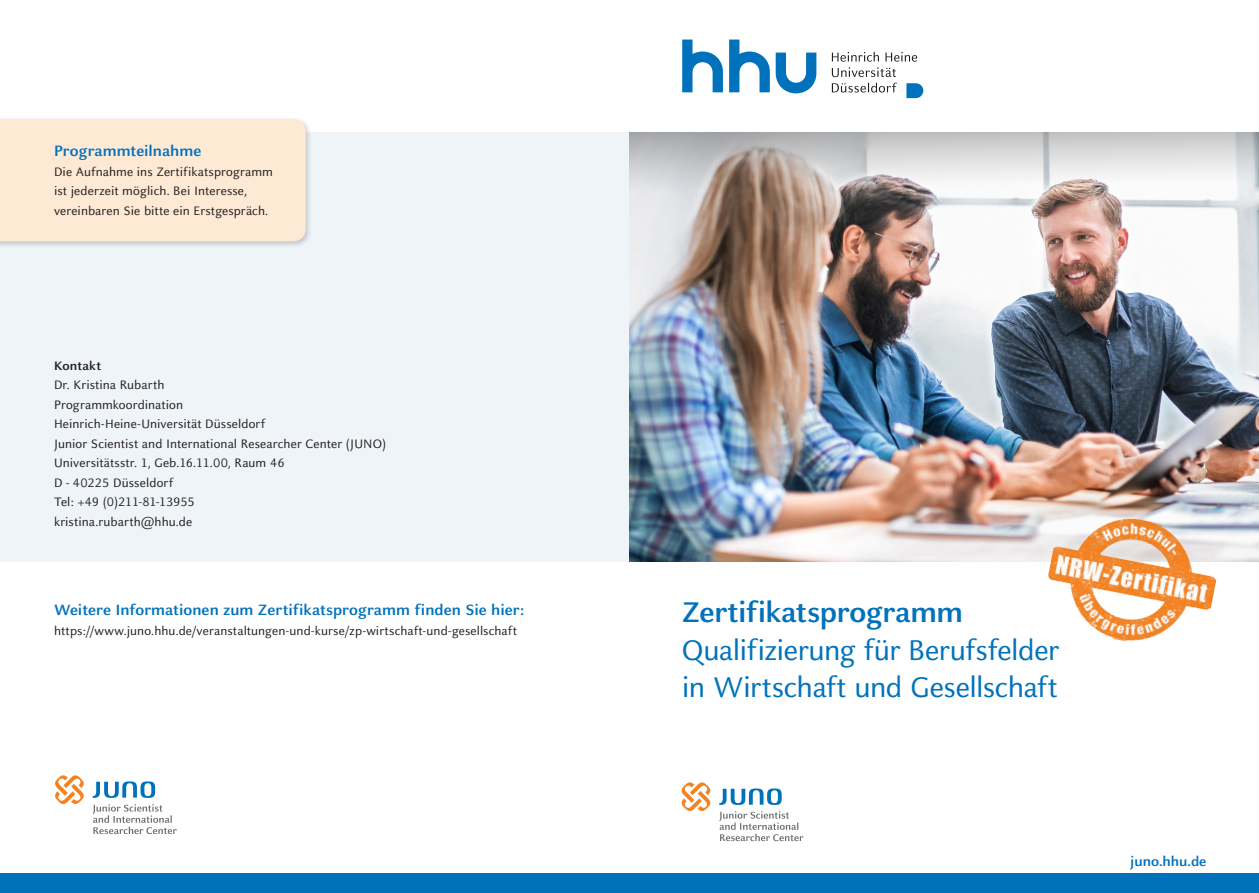
<style>
.page{position:relative;width:1259px;height:893px;background:#fff}
.page>*{position:absolute;margin:0;border:0;box-sizing:border-box;transform-origin:0 0}
.Head_24pt{font:31.5px/37.5px "HHU Celeste Sans";letter-spacing:-.015em;color:#0072bc}
._9pt{font:700 16.5px "HHU Celeste Sans";color:#0072bc}
.t1{font:700 15px "HHU Celeste Sans";color:#0072bc}
._9pt-2{font:13.5px/19.5px "HHU Celeste Sans";letter-spacing:.01em;color:#231f20}
._9pt-3{font:13.5px "HHU Celeste Sans";letter-spacing:-.02em;color:#231f20}
._9pt-4{font:700 13.5px "HHU Celeste Sans";letter-spacing:.01em;color:#231f20}
.s1{font-weight:700}
</style>
<div class="page">
<div style="left:0;top:132px;width:629px;height:429px;background:#eef4f7"></div>
<div style="left:0;top:117px;width:312px;height:131px;background:#231f20;opacity:.2"></div>
<div style="left:0;top:119px;width:306px;height:122px;background:#fee9d5"></div>
<img style="left:629px;top:132px;width:630px;height:429px">
<svg style="left:719px;top:811px;width:84px;height:30px"></svg>
<svg style="left:719px;top:788px;width:62px;height:17px"></svg>
<svg style="left:681px;top:782px;width:29px;height:29px"></svg>
<svg style="left:682px;top:40px;width:41px;height:52px"></svg>
<svg style="left:729px;top:40px;width:87px;height:53px"></svg>
<svg style="left:832px;top:83px;width:65px;height:10px"></svg>
<svg style="left:832px;top:52px;width:85px;height:25px"></svg>
<svg style="left:906px;top:83px;width:17px;height:15px"></svg>
<img style="left:1038px;top:504px;width:186px;height:138px">
<div style="left:0;top:874px;width:1259px;height:19px;background:#0072bc"></div>
<svg style="left:93px;top:804px;width:84px;height:30px"></svg>
<svg style="left:93px;top:781px;width:62px;height:17px"></svg>
<svg style="left:55px;top:775px;width:29px;height:29px"></svg>
<p class="_9pt" style="left:54px;top:141px;width:149px">Programmteilnahme</p>
<p class="_9pt-2" style="left:54px;top:161px;width:220px">Die Aufnahme ins Zertifikatsprogramm ist jederzeit möglich. Bei Interesse, vereinbaren Sie bitte ein Erstgespräch.</p>
<p class="_9pt-4" style="left:54px;top:357px;width:49px">Kontakt</p>
<p class="_9pt-2" style="left:54px;top:375px;width:112px">Dr. Kristina Rubarth</p>
<p class="_9pt-2" style="left:54px;top:394px;width:131px">Programmkoordination</p>
<p class="_9pt-2" style="left:54px;top:414px;width:213px">Heinrich-Heine-Universität Düsseldorf</p>
<p class="_9pt-2" style="left:54px;top:433px;width:334px">Junior Scientist and International Researcher Center (JUNO)</p>
<p class="_9pt-2" style="left:54px;top:453px;width:232px">Universitätsstr. 1, Geb.16.11.00, Raum 46</p>
<p class="_9pt-2" style="left:54px;top:472px;width:121px">D - 40225 Düsseldorf</p>
<p class="_9pt-3" style="left:54px;top:493px;width:142px">Tel: +49 (0)211-81-13955</p>
<p class="_9pt-2" style="left:54px;top:511px;width:140px">kristina.rubarth@hhu.de</p>
<p class="_9pt" style="left:54px;top:599px;width:472px">Weitere Informationen zum Zertifikatsprogramm finden Sie hier:</p>
<p class="_9pt-2" style="left:54px;top:620px;width:464px">https://www.juno.hhu.de/veranstaltungen-und-kurse/zp-wirtschaft-und-gesellschaft</p>
<p class="Head_24pt" style="left:682px;top:593px;width:379px"><span class="s1">Zertifikatsprogramm<br></span>Qualifizierung für Berufsfelder in Wirtschaft und Gesellschaft</p>
<p class="t1" style="left:1130px;top:852px;width:78px">juno.hhu.de</p>
</div>
